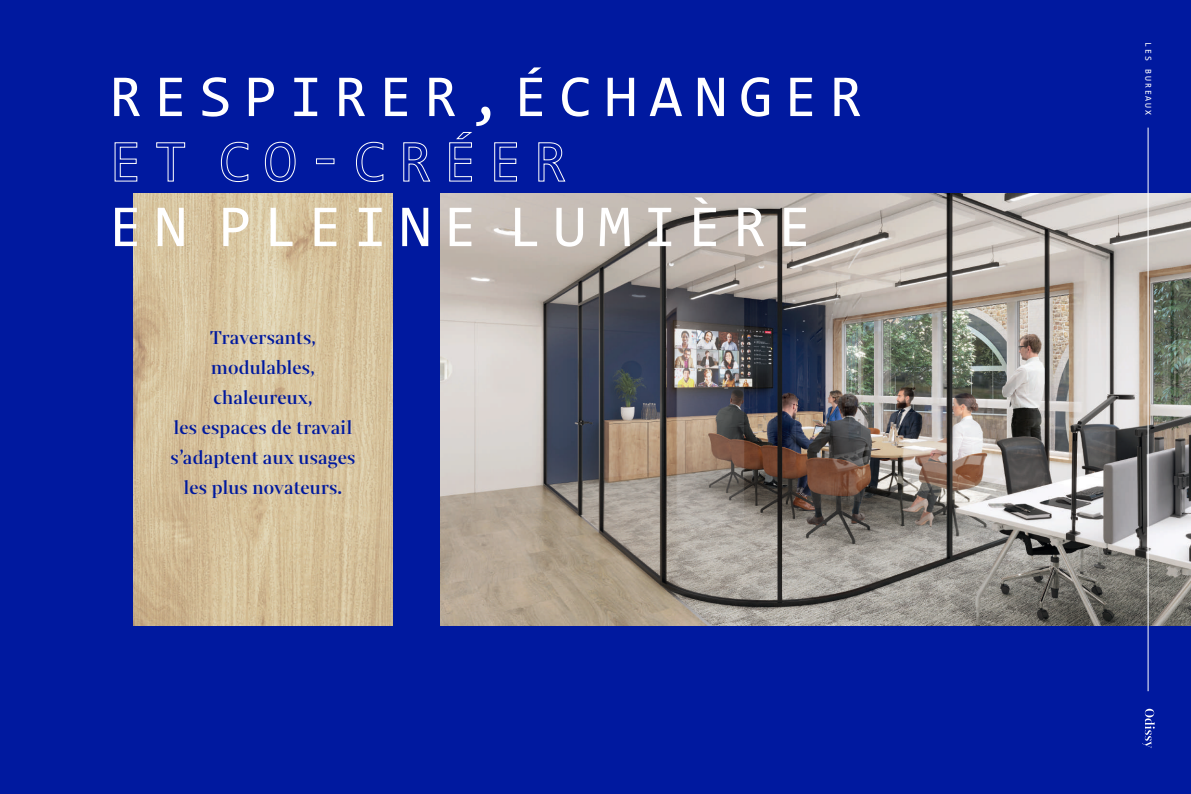
<style>
.page{position:relative;width:1191px;height:794px;background:#00199f}
.page>*{position:absolute;margin:0;border:0;box-sizing:border-box;transform-origin:0 0}
.t1{font:60px/65px "Consolas";letter-spacing:.2em;color:#fff}
.t2{font:500 20px/30px "Mixta Sharp Alt";letter-spacing:.01em;color:#00199f;text-align:center}
.t3{font:9px "Consolas";letter-spacing:.2em;color:#fff}
</style>
<div class="page">
<img style="left:133px;top:193px;width:260px;height:433px">
<img style="left:440px;top:193px;width:751px;height:433px">
<hr style="left:1147px;top:128px;width:1px;height:563px;background:#fff">
<svg style="left:1142px;top:709px;width:12px;height:39px"></svg>
<h1 class="t1" style="left:109px;top:62px;width:755px">RESPIRER,ÉCHANGER<br>ET CO-CRÉER<br>EN PLEINE LUMIÈRE</h1>
<p class="t2" style="left:171px;top:323px;width:186px">Traversants, modulables, chaleureux,<br>les espaces de travail s’adaptent aux usages les plus novateurs.</p>
<p class="t3" style="left:1154px;top:42px;width:74px;rotate:90deg">LES BUREAUX</p>
</div>
